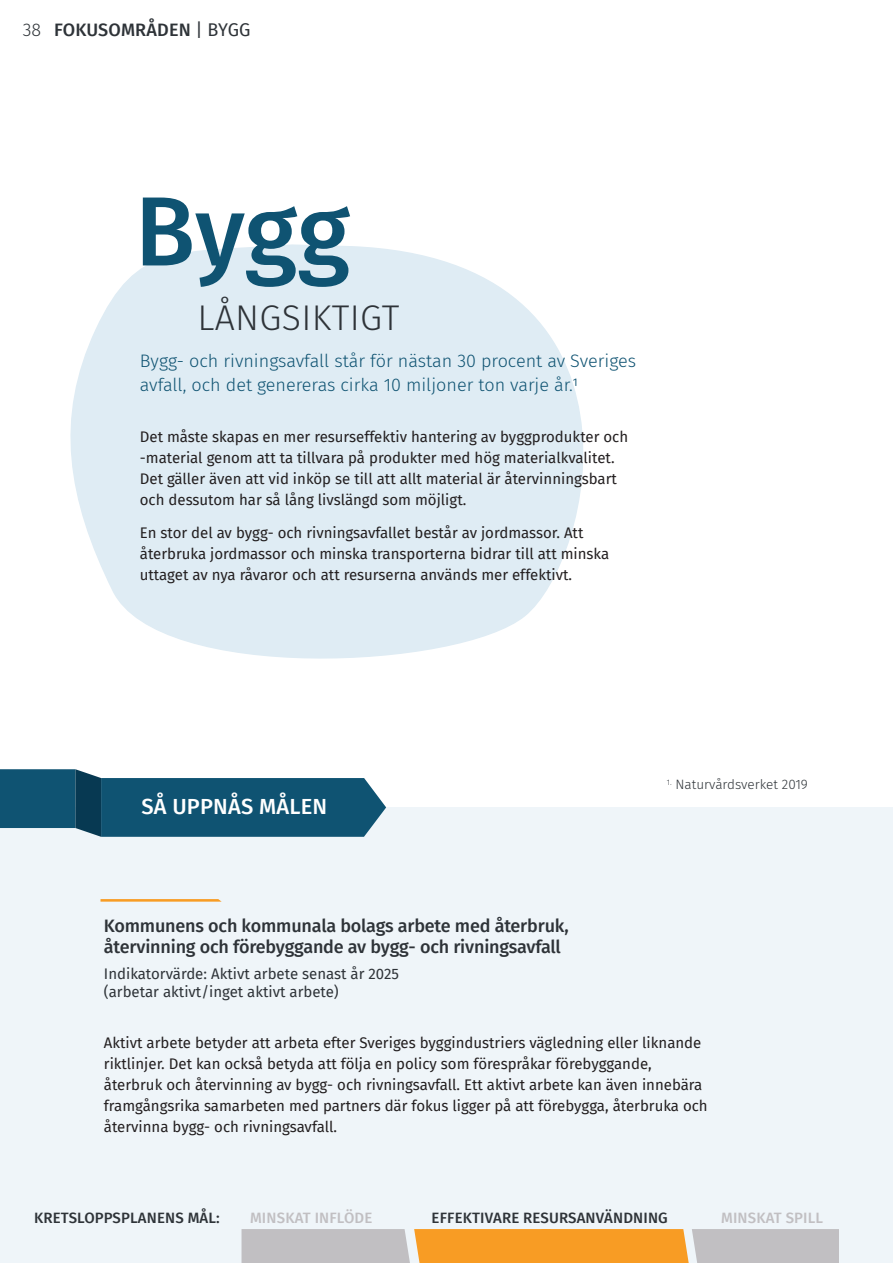
<style>
.page{position:relative;width:893px;height:1263px;background:#fff}
.page>*{position:absolute;margin:0;border:0;box-sizing:border-box;transform-origin:0 0}
.t1{font:500 98.25px "Fira Sans";color:#0f5372}
.t2{font:300 35.55px "Fira Sans";letter-spacing:.01em;color:#2e3338}
.t3{font:500 21.9px "Fira Sans";letter-spacing:.01em;color:#fff}
.Ingress{font:300 18px/24px "Fira Sans";color:#0f5372}
.Indikator{font:500 18px/21px "Fira Sans";letter-spacing:-.01em;color:#2e3338}
.Indikator-2{font:500 18px "Fira Sans";letter-spacing:.01em;color:#2e3338}
.t4{font:300 18px "Fira Sans";color:#2e3338}
.Bröd{font:15px/21px "Fira Sans";color:#231f20}
.Värde_2_Vä{font:15px/18px "Fira Sans";color:#2e3338}
.Ingress-2{font:500 15px "Fira Sans";letter-spacing:.01em;color:#2e3338}
.Ingress-3{font:500 15px "Fira Sans";letter-spacing:.01em;color:#c1bfc2}
.Asterixer{font:300 13.5px "Fira Sans";color:#2e3338}
.s1{font-weight:400}
</style>
<div class="page">
<div style="left:0;top:807px;width:893px;height:456px;background:#eff5f9"></div>
<svg style="left:70px;top:244px;width:514px;height:415px"></svg>
<svg style="left:101px;top:899px;width:121px;height:3px"></svg>
<svg style="left:242px;top:1229px;width:597px;height:34px;background:#dbb07c"></svg>
<div style="left:0;top:769px;width:75px;height:59px;background:#0f5372"></div>
<svg style="left:75px;top:769px;width:311px;height:68px"></svg>
<p class="t4" style="left:23px;top:17px;width:20px">38</p>
<p class="Indikator-2" style="left:54px;top:16px;width:198px">FOKUSOMRÅDEN <span class="s1">| BYGG</span></p>
<p class="t1" style="left:135px;top:152px;width:217px">Bygg</p>
<p class="t2" style="left:197px;top:292px;width:204px">LÅNGSIKTIGT</p>
<p class="Ingress" style="left:140px;top:348px;width:498px">Bygg- och rivningsavfall står för nästan 30 procent av Sveriges avfall, och det genereras cirka 10 miljoner ton varje år.1</p>
<p class="Bröd" style="left:140px;top:425px;width:490px">Det måste skapas en mer resurseffektiv hantering av byggprodukter och -material genom att ta tillvara på produkter med hög materialkvalitet.<br>Det gäller även att vid inköp se till att allt material är återvinningsbart och dessutom har så lång livslängd som möjligt.</p>
<p class="Bröd" style="left:140px;top:522px;width:471px">En stor del av bygg- och rivningsavfallet består av jordmassor. Att återbruka jordmassor och minska transporterna bidrar till att minska uttaget av nya råvaror och att resurserna används mer effektivt.</p>
<p class="t3" style="left:142px;top:789px;width:187px">SÅ UPPNÅS MÅLEN</p>
<p class="Asterixer" style="left:667px;top:775px;width:143px"><sup>1.</sup> Naturvårdsverket 2019</p>
<p class="Indikator" style="left:104px;top:914px;width:466px">Kommunens och kommunala bolags arbete med återbruk, återvinning och förebyggande av bygg- och rivningsavfall</p>
<p class="Värde_2_Vä" style="left:104px;top:965px;width:297px">Indikatorvärde: Aktivt arbete senast år 2025 (arbetar aktivt/inget aktivt arbete)</p>
<p class="Bröd" style="left:104px;top:1032px;width:605px">Aktivt arbete betyder att arbeta efter Sveriges byggindustriers vägledning eller liknande riktlinjer. Det kan också betyda att följa en policy som förespråkar förebyggande, återbruk och återvinning av bygg- och rivningsavfall. Ett aktivt arbete kan även innebära framgångsrika samarbeten med partners där fokus ligger på att förebygga, återbruka och återvinna bygg- och rivningsavfall.</p>
<p class="Ingress-2" style="left:34px;top:1205px;width:187px">KRETSLOPPSPLANENS MÅL:</p>
<p class="Ingress-3" style="left:250px;top:1205px;width:124px">MINSKAT INFLÖDE</p>
<p class="Ingress-2" style="left:432px;top:1205px;width:238px">EFFEKTIVARE RESURSANVÄNDNING</p>
<p class="Ingress-3" style="left:721px;top:1205px;width:104px">MINSKAT SPILL</p>
</div>
